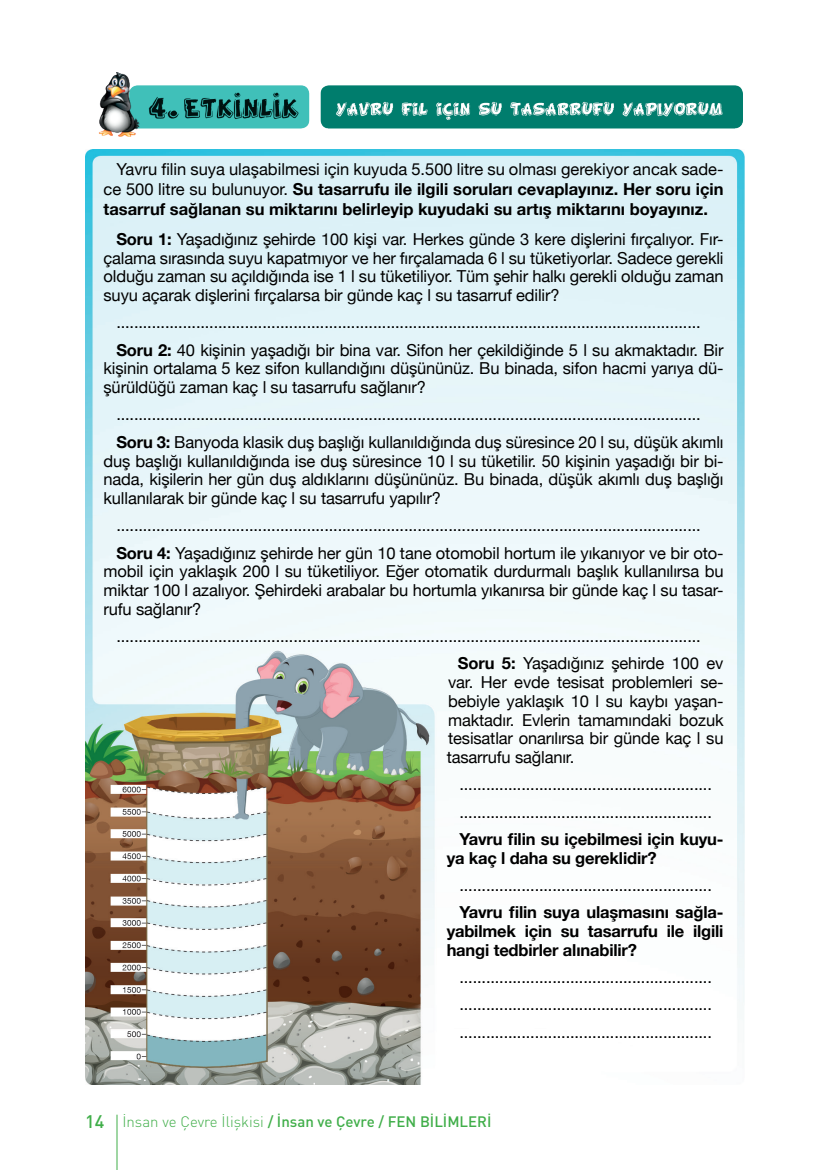
<style>
.page{position:relative;width:830px;height:1170px;background:#fff}
.page>*{position:absolute;margin:0;border:0;box-sizing:border-box;transform-origin:0 0}
.t1{font:16.5px/18.8px "Helvetica Neue";letter-spacing:-.01em;color:#000;text-align:justify}
.t2{font:700 16.5px/18.8px "Helvetica Neue";letter-spacing:-.01em;color:#000;text-align:justify}
.t3{font:500 15px "DIN Pro";color:#40ae49}
.s1{font-weight:400}
.s2{font-weight:700}
.s3{font-size:18px}
.s4{font-weight:300}
</style>
<div class="page">
<img style="left:99px;top:72px;width:643px;height:65px">
<img style="left:85px;top:149px;width:659px;height:935px">
<hr style="left:117px;top:1114px;width:1px;height:55px;background:#40ae49">
<p class="t2" style="left:103px;top:160px;width:621px;line-height:19.8px;text-indent:13px"><span class="s1">Yavru filin suya ulaşabilmesi için kuyuda 5.500 litre su olması gerekiyor ancak sade&shy;ce 500 litre su bulunuyor.</span> Su tasarrufu ile ilgili soruları cevaplayınız. Her soru için tasarruf sağlanan su miktarını belirleyip kuyudaki su artış miktarını boyayınız.</p>
<p class="t1" style="left:103px;top:230px;width:621px;text-indent:13px"><span class="s2">Soru 1:</span> Yaşadığınız şehirde 100 kişi var. Herkes günde 3 kere dişlerini fırçalıyor. Fır&shy;çalama sırasında suyu kapatmıyor ve her fırçalamada 6 l su tüketiyorlar. Sadece gerekli olduğu zaman su açıldığında ise 1 l su tüketiliyor. Tüm şehir halkı gerekli olduğu zaman suyu açarak dişlerini fırçalarsa bir günde kaç l su tasarruf edilir?</p>
<p class="t1" style="left:116px;top:314px;width:585px">....................................................................................................................................</p>
<p class="t1" style="left:103px;top:341px;width:621px;text-indent:13px"><span class="s2">Soru 2:</span> 40 kişinin yaşadığı bir bina var. Sifon her çekildiğinde 5 l su akmaktadır. Bir kişinin ortalama 5 kez sifon kullandığını düşününüz. Bu binada, sifon hacmi yarıya dü&shy;şürüldüğü zaman kaç l su tasarrufu sağlanır?</p>
<p class="t1" style="left:116px;top:406px;width:585px">....................................................................................................................................</p>
<p class="t1" style="left:103px;top:433px;width:621px;text-indent:13px"><span class="s2">Soru 3:</span> Banyoda klasik duş başlığı kullanıldığında duş süresince 20 l su, düşük akımlı duş başlığı kullanıldığında ise duş süresince 10 l su tüketilir. 50 kişinin yaşadığı bir bi&shy;nada, kişilerin her gün duş aldıklarını düşününüz. Bu binada, düşük akımlı duş başlığı kullanılarak bir günde kaç l su tasarrufu yapılır?</p>
<p class="t1" style="left:116px;top:517px;width:585px">....................................................................................................................................</p>
<p class="t1" style="left:103px;top:544px;width:621px;text-indent:13px"><span class="s2">Soru 4:</span> Yaşadığınız şehirde her gün 10 tane otomobil hortum ile yıkanıyor ve bir oto&shy;mobil için yaklaşık 200 l su tüketiliyor. Eğer otomatik durdurmalı başlık kullanılırsa bu miktar 100 l azalıyor. Şehirdeki arabalar bu hortumla yıkanırsa bir günde kaç l su tasar&shy;rufu sağlanır?</p>
<p class="t1" style="left:116px;top:627px;width:585px">....................................................................................................................................</p>
<p class="t1" style="left:446px;top:655px;width:278px;text-indent:11px"><span class="s2">Soru 5:</span> Yaşadığınız şehirde 100 ev var. Her evde tesisat problemleri se&shy;bebiyle yaklaşık 10 l su kaybı yaşan&shy;maktadır. Evlerin tamamındaki bozuk tesisatlar onarılırsa bir günde kaç l su tasarrufu sağlanır.</p>
<p class="t1" style="left:459px;top:776px;width:254px">.........................................................</p>
<p class="t1" style="left:459px;top:803px;width:254px">.........................................................</p>
<p class="t2" style="left:446px;top:830px;width:278px;text-indent:13px">Yavru filin su içebilmesi için kuyu&shy;ya kaç l daha su gereklidir?</p>
<p class="t1" style="left:459px;top:876px;width:254px">.........................................................</p>
<p class="t2" style="left:446px;top:903px;width:278px;text-indent:13px">Yavru filin suya ulaşmasını sağla&shy;yabilmek için su tasarrufu ile ilgili hangi tedbirler alınabilir?</p>
<p class="t1" style="left:459px;top:968px;width:254px">.........................................................</p>
<p class="t1" style="left:459px;top:995px;width:254px">.........................................................</p>
<p class="t1" style="left:459px;top:1023px;width:254px">.........................................................</p>
<p class="t3" style="left:85px;top:1111px;width:407px"><span class="s3">14</span> <span class="s4">İnsan ve Çevre İlişkisi</span> / İnsan ve Çevre / FEN BİLİMLERİ</p>
</div>
